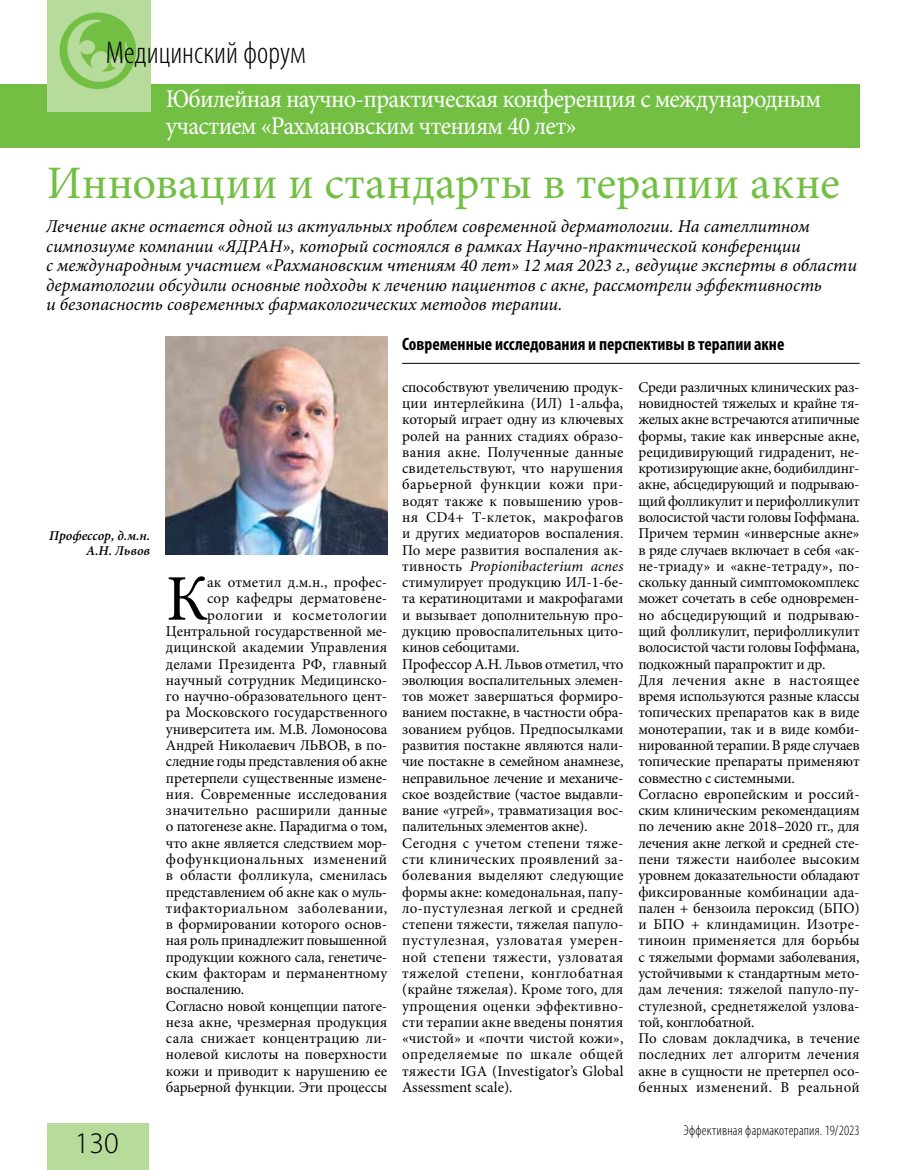
<style>
.page{position:relative;width:915px;height:1170px;background:#fff}
.page>*{position:absolute;margin:0;border:0;box-sizing:border-box;transform-origin:0 0}
.t1{font:65.1px "Minion Pro";color:#000}
.t2{font:46.5px "Minion Pro";letter-spacing:.005em;color:#72bf44}
.t3{font:300 condensed 31.5px "Myriad Pro";color:#000}
.t4{font:300 30px "Myriad Pro";color:#000}
.t5{font:25.5px/27px "Minion Pro";letter-spacing:-.03em;color:#fff;scale:.96 1}
.t6{font:italic 18px/19.5px "Minion Pro";color:#000}
.t7{font:700 condensed 18px "Myriad Pro";color:#000}
.t8{font:15px/16.2px "Minion Pro";letter-spacing:-.005em;color:#000}
.t9{font:15px "Minion Pro";letter-spacing:.035em;color:#000}
.t10{font:15px "Minion Pro";letter-spacing:.03em;color:#000}
.t11{font:15px "Minion Pro";letter-spacing:.02em;color:#000}
.t12{font:15px "Minion Pro";letter-spacing:.015em;color:#000}
.t13{font:300 condensed 14.25px "Myriad Pro";letter-spacing:.015em;color:#000}
.t14{font:italic 600 13.5px/15px "Minion Pro";color:#000;text-align:right}
.s1{font-style:italic}
</style>
<div class="page">
<div style="left:0;top:84px;width:859px;height:63px;background:#72bf44"></div>
<div style="left:47px;top:0;width:103px;height:111px;background:#b7db9b"></div>
<div style="left:47px;top:1123px;width:101px;height:46px;background:#b7db9b"></div>
<div style="left:60px;top:12px;width:76px;height:77px;background:#72bf44;border-radius:50%"></div>
<svg style="left:66px;top:20px;width:63px;height:63px"></svg>
<img style="left:166px;top:336px;width:221px;height:218px">
<hr style="left:402px;top:363px;width:457px;height:1px;background:#000">
<h3 class="t3" style="left:106px;top:34px;width:201px">Медицинский форум</h3>
<h3 class="t5" style="left:166px;top:85px;width:683px">Юбилейная научно-практическая конференция с международным участием «Рахмановским чтениям 40 лет»</h3>
<h2 class="t2" style="left:47px;top:151px;width:794px">Инновации и стандарты в терапии акне</h2>
<p class="t6" style="left:46px;top:217px;width:812px">Лечение акне остается одной из актуальных проблем современной дерматологии. На сателлитном симпозиуме компании «ЯДРАН», который состоялся в рамках Научно-практической конференции<br>с международным участием «Рахмановским чтениям 40 лет» 12 мая 2023 г., ведущие эксперты в области дерматологии обсудили основные подходы к лечению пациентов с акне, рассмотрели эффективность<br>и безопасность современных фармакологических методов терапии.</p>
<p class="t14" style="left:49px;top:527px;width:102px">Профессор, д.м.н.<br>А.Н. Львов</p>
<h3 class="t4" style="left:75px;top:1126px;width:45px">130</h3>
<h1 class="t1" style="left:166px;top:555px;width:44px">К</h1>
<p class="t12" style="left:207px;top:572px;width:182px">ак отметил д.м.н., профес-</p>
<p class="t8" style="left:207px;top:590px;width:182px">сор кафедры дерматовене-</p>
<p class="t9" style="left:207px;top:604px;width:182px">рологии и косметологии</p>
<p class="t8" style="left:166px;top:623px;width:223px">Центральной государственной ме-</p>
<p class="t8" style="left:166px;top:639px;width:223px">дицинской академии Управления</p>
<p class="t8" style="left:166px;top:655px;width:223px">делами Президента РФ, главный</p>
<p class="t8" style="left:166px;top:672px;width:223px">научный сотрудник Медицинско-</p>
<p class="t8" style="left:166px;top:688px;width:223px">го научно-образовательного цент-</p>
<p class="t8" style="left:166px;top:704px;width:223px">ра Московского государственного</p>
<p class="t8" style="left:166px;top:720px;width:223px">университета им. М.В. Ломоносова</p>
<p class="t8" style="left:166px;top:737px;width:223px">Андрей Николаевич ЛЬВОВ, в по-</p>
<p class="t8" style="left:166px;top:753px;width:223px">следние годы представления об акне</p>
<p class="t8" style="left:166px;top:769px;width:223px">претерпели существенные измене-</p>
<p class="t8" style="left:166px;top:786px;width:223px">ния. Современные исследования</p>
<p class="t11" style="left:166px;top:800px;width:223px">значительно расширили данные</p>
<p class="t8" style="left:166px;top:818px;width:223px">о патогенезе акне. Парадигма о том,</p>
<p class="t8" style="left:166px;top:834px;width:223px">что акне является следствием мор-</p>
<p class="t9" style="left:166px;top:849px;width:223px">фофункциональных изменений</p>
<p class="t8" style="left:166px;top:867px;width:223px">в области фолликула, сменилась</p>
<p class="t8" style="left:166px;top:883px;width:223px">представлением об акне как о муль-</p>
<p class="t10" style="left:166px;top:897px;width:223px">тифакториальном заболевании,</p>
<p class="t8" style="left:166px;top:916px;width:223px">в формировании которого основ-</p>
<p class="t8" style="left:166px;top:932px;width:223px">ная роль принадлежит повышенной</p>
<p class="t8" style="left:166px;top:948px;width:223px">продукции кожного сала, генетиче-</p>
<p class="t8" style="left:166px;top:965px;width:223px">ским факторам и перманентному</p>
<p class="t8" style="left:166px;top:981px;width:80px">воспалению.</p>
<p class="t8" style="left:166px;top:997px;width:223px">Согласно новой концепции патоге-</p>
<p class="t8" style="left:166px;top:1013px;width:223px">неза акне, чрезмерная продукция</p>
<p class="t8" style="left:166px;top:1030px;width:223px">сала снижает концентрацию ли-</p>
<p class="t8" style="left:166px;top:1046px;width:223px">нолевой кислоты на поверхности</p>
<p class="t8" style="left:166px;top:1062px;width:223px">кожи и приводит к нарушению ее</p>
<p class="t8" style="left:166px;top:1078px;width:223px">барьерной функции. Эти процессы</p>
<p class="t7" style="left:402px;top:333px;width:383px">Современные исследования и перспективы в терапии акне</p>
<p class="t8" style="left:402px;top:379px;width:223px">способствуют увеличению продук&shy;ции интерлейкина (ИЛ) 1-альфа, который играет одну из ключевых ролей на ранних стадиях образо&shy;вания акне. Полученные данные свидетельствуют, что нарушения барьерной функции кожи при&shy;водят также к повышению уров&shy;ня CD4+ Т-клеток, макрофагов и других медиаторов воспаления.<br>По мере развития воспаления ак&shy;тивность <span class="s1">Propionibacterium acnes </span>стимулирует продукцию ИЛ-1-бе&shy;та кератиноцитами и макрофагами и вызывает дополнительную про&shy;дукцию провоспалительных цито&shy;кинов себоцитами.<br>Профессор А.Н. Львов отметил, что эволюция воспалительных элемен&shy;тов может завершаться формиро&shy;ванием постакне, в частности обра&shy;зованием рубцов. Предпосылками развития постакне являются нали&shy;чие постакне в семейном анамнезе, неправильное лечение и механиче&shy;ское воздействие (частое выдавли&shy;вание «угрей», травматизация вос&shy;палительных элементов акне).<br>Сегодня с учетом степени тяже&shy;сти клинических проявлений за&shy;болевания выделяют следующие формы акне: комедональная, папу&shy;ло-пустулезная легкой и средней степени тяжести, тяжелая папуло&shy;пустулезная, узловатая умерен&shy;ной степени тяжести, узловатая тяжелой степени, конглобатная (крайне тяжелая). Кроме того, для упрощения оценки эффективно&shy;сти терапии акне введены понятия «чистой» и «почти чистой кожи», определяемые по шкале общей тяжести IGA (Investigator’s Global<br>Assessment scale).</p>
<p class="t8" style="left:638px;top:379px;width:223px">Среди различных клинических раз&shy;новидностей тяжелых и крайне тя&shy;желых акне встречаются атипичные формы, такие как инверсные акне, рецидивирующий гидраденит, не&shy;кротизирующие акне, бодибилдинг&shy;акне, абсцедирующий и подрываю&shy;щий фолликулит и перифолликулит волосистой части головы Гоффмана.<br>Причем термин «инверсные акне» в ряде случаев включает в себя «ак&shy;не-триаду» и «акне-тетраду», по&shy;скольку данный симптомокомплекс может сочетать в себе одновремен&shy;но абсцедирующий и подрываю&shy;щий фолликулит, перифолликулит волосистой части головы Гоффмана, подкожный парапроктит и др.<br>Для лечения акне в настоящее время используются разные классы топических препаратов как в виде монотерапии, так и в виде комби&shy;нированной терапии. В ряде случаев топические препараты применяют совместно с системными.<br>Согласно европейским и россий&shy;ским клиническим рекомендациям по лечению акне 2018–2020 гг., для лечения акне легкой и средней сте&shy;пени тяжести наиболее высоким уровнем доказательности обладают фиксированные комбинации ада&shy;пален + бензоила пероксид (БПО) и БПО + клиндамицин. Изотре&shy;тиноин применяется для борьбы с тяжелыми формами заболевания, устойчивыми к стандартным мето&shy;дам лечения: тяжелой папуло-пу&shy;стулезной, среднетяжелой узлова&shy;той, конглобатной.<br>По словам докладчика, в течение последних лет алгоритм лечения акне в сущности не претерпел осо&shy;бенных изменений. В реальной</p>
<p class="t13" style="left:683px;top:1121px;width:178px">Эффективная фармакотерапия. 19/2023</p>
</div>
